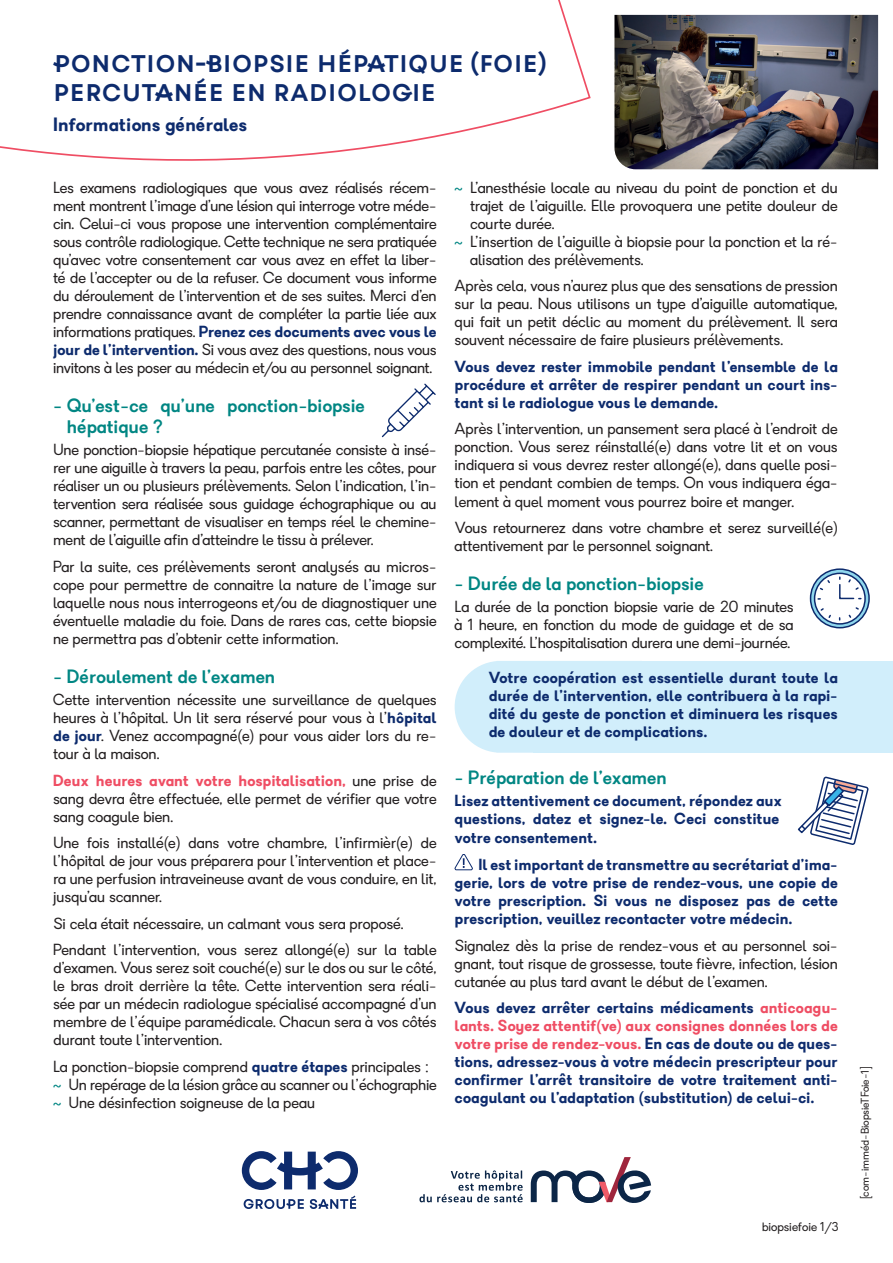
<style>
.page{position:relative;width:893px;height:1263px;background:#fff}
.page>*{position:absolute;margin:0;border:0;box-sizing:border-box;transform-origin:0 0}
.t1{font:700 24px/28.8px "CHC";color:#0d2b6d}
.t2{font:600 18px/21.6px "Granary";color:#008683}
.t3{font:700 18px "Granary";color:#0d2b6d}
.t4{font:15px/18px "Granary";letter-spacing:-.01em;color:#231f20;text-align:justify}
.t5{font:700 15px/18px "Granary";color:#0d2b6d;text-align:justify}
.t6{font:12px "Granary";color:#231f20}
.t7{font:10.5px "Granary";color:#231f20}
.s1{font-weight:700;color:#0d2b6d}
.s2{font-weight:700;color:#ef4d63}
.s3{font-weight:700;color:#008683}
.s4{color:#ef4d63}
</style>
<div class="page">
<div style="left:533px;top:661px;width:360px;height:92px;background:#d1eefb"></div>
<svg style="left:455px;top:661px;width:78px;height:92px;background:#d6f0fb"></svg>
<svg style="left:0;top:0;width:591px;height:161px"></svg>
<svg style="left:455px;top:854px;width:18px;height:16px"></svg>
<svg style="left:810px;top:569px;width:59px;height:59px"></svg>
<div style="left:810px;top:568px;width:60px;height:60px;border:2px solid #0d2b6d;border-radius:50%"></div>
<div style="left:814px;top:573px;width:52px;height:52px;border:2px solid #0d2b6d;border-radius:50%"></div>
<svg style="left:817px;top:576px;width:45px;height:45px"></svg>
<svg style="left:381px;top:383px;width:55px;height:55px"></svg>
<svg style="left:797px;top:776px;width:72px;height:69px"></svg>
<svg style="left:242px;top:1151px;width:116px;height:58px"></svg>
<svg style="left:531px;top:1157px;width:120px;height:46px"></svg>
<svg style="left:419px;top:1170px;width:104px;height:32px"></svg>
<img style="left:614px;top:15px;width:264px;height:154px">
<h1 class="t1" style="left:53px;top:49px;width:495px">PONCTION-BIOPSIE HÉPATIQUE (FOIE)<br>PERCUTANÉE EN RADIOLOGIE</h1>
<p class="t3" style="left:53px;top:113px;width:196px">Informations générales</p>
<p class="t4" style="left:53px;top:179px;width:385px">Les examens radiologiques que vous avez réalisés récem&shy;ment montrent l’image d’une lésion qui interroge votre méde&shy;cin. Celui-ci vous propose une intervention complémentaire sous contrôle radiologique. Cette technique ne sera pratiquée qu’avec votre consentement car vous avez en effet la liber&shy;té de l’accepter ou de la refuser. Ce document vous informe du déroulement de l’intervention et de ses suites. Merci d’en prendre connaissance avant de compléter la partie liée aux informations pratiques. <span class="s1">Prenez ces documents avec vous le jour de l’intervention.</span> Si vous avez des questions, nous vous invitons à les poser au médecin et/ou au personnel soignant.</p>
<p class="t2" style="left:67px;top:395px;width:300px;text-indent:-14px">- Qu’est-ce qu’une ponction-biopsie hépatique ?</p>
<p class="t4" style="left:53px;top:441px;width:385px">Une ponction-biopsie hépatique percutanée consiste à insé&shy;rer une aiguille à travers la peau, parfois entre les côtes, pour réaliser un ou plusieurs prélèvements. Selon l’indication, l’in&shy;tervention sera réalisée sous guidage échographique ou au scanner, permettant de visualiser en temps réel le chemine&shy;ment de l’aiguille afin d’atteindre le tissu à prélever.</p>
<p class="t4" style="left:53px;top:558px;width:385px">Par la suite, ces prélèvements seront analysés au micros&shy;cope pour permettre de connaitre la nature de l’image sur laquelle nous nous interrogeons et/ou de diagnostiquer une éventuelle maladie du foie. Dans de rares cas, cette biopsie ne permettra pas d’obtenir cette information.</p>
<p class="t2" style="left:53px;top:666px;width:223px">- Déroulement de l’examen</p>
<p class="t4" style="left:53px;top:691px;width:385px">Cette intervention nécessite une surveillance de quelques heures à l’hôpital. Un lit sera réservé pour vous à l’<span class="s1">hôpital de jour</span>. Venez accompagné(e) pour vous aider lors du re&shy;tour à la maison.</p>
<p class="t4" style="left:53px;top:771px;width:385px"><span class="s2">Deux heures avant votre hospitalisation,</span> une prise de sang devra être effectuée, elle permet de vérifier que votre sang coagule bien.</p>
<p class="t4" style="left:53px;top:834px;width:385px">Une fois installé(e) dans votre chambre, l’infirmièr(e) de l’hôpital de jour vous préparera pour l’intervention et place&shy;ra une perfusion intraveineuse avant de vous conduire, en lit, jusqu’au scanner.</p>
<p class="t4" style="left:53px;top:910px;width:385px;line-height:26.5px">Si cela était nécessaire, un calmant vous sera proposé.<br>Pendant l’intervention, vous serez allongé(e) sur la table</p>
<p class="t4" style="left:53px;top:959px;width:385px">d’examen. Vous serez soit couché(e) sur le dos ou sur le côté, le bras droit derrière la tête. Cette intervention sera réali&shy;sée par un médecin radiologue spécialisé accompagné d’un membre de l’équipe paramédicale. Chacun sera à vos côtés durant toute l’intervention.</p>
<p class="t4" style="left:53px;top:1058px;width:385px;text-align:left">La ponction-biopsie comprend <span class="s1">quatre étapes</span> principales : <span class="s3">~</span> Un repérage de la lésion grâce au scanner ou l’échographie <span class="s3">~</span> Une désinfection soigneuse de la peau</p>
<p class="t4" style="left:455px;top:179px;width:385px"><span class="s3">~</span> L’anesthésie locale au niveau du point de ponction et du</p>
<p class="t4" style="left:470px;top:197px;width:369px">trajet de l’aiguille. Elle provoquera une petite douleur de</p>
<p class="t4" style="left:470px;top:215px;width:86px">courte durée.</p>
<p class="t4" style="left:455px;top:233px;width:385px"><span class="s3">~</span> L’insertion de l’aiguille à biopsie pour la ponction et la ré-</p>
<p class="t4" style="left:470px;top:251px;width:175px">alisation des prélèvements.</p>
<p class="t4" style="left:455px;top:277px;width:385px">Après cela, vous n’aurez plus que des sensations de pression sur la peau. Nous utilisons un type d’aiguille automatique, qui fait un petit déclic au moment du prélèvement. Il sera souvent nécessaire de faire plusieurs prélèvements.</p>
<p class="t5" style="left:455px;top:358px;width:385px">Vous devez rester immobile pendant l’ensemble de la procédure et arrêter de respirer pendant un court ins&shy;tant si le radiologue vous le demande.</p>
<p class="t4" style="left:455px;top:420px;width:385px">Après l’intervention, un pansement sera placé à l’endroit de ponction. Vous serez réinstallé(e) dans votre lit et on vous indiquera si vous devrez rester allongé(e), dans quelle posi&shy;tion et pendant combien de temps. On vous indiquera éga&shy;lement à quel moment vous pourrez boire et manger.</p>
<p class="t4" style="left:455px;top:519px;width:385px">Vous retournerez dans votre chambre et serez surveillé(e) attentivement par le personnel soignant.</p>
<p class="t2" style="left:455px;top:573px;width:250px">- Durée de la ponction-biopsie</p>
<p class="t4" style="left:455px;top:598px;width:340px">La durée de la ponction biopsie varie de 20 minutes à 1 heure, en fonction du mode de guidage et de sa complexité. L’hospitalisation durera une demi-journée.</p>
<p class="t5" style="left:489px;top:669px;width:351px">Votre coopération est essentielle durant toute la durée de l’intervention, elle contribuera à la rapi&shy;dité du geste de ponction et diminuera les risques de douleur et de complications.</p>
<p class="t2" style="left:455px;top:767px;width:213px">- Préparation de l’examen</p>
<p class="t5" style="left:455px;top:792px;width:329px;text-align:left">Lisez attentivement ce document, répondez aux questions, datez et signez-le. Ceci constitue votre consentement.</p>
<p class="t5" style="left:455px;top:856px;width:385px;text-indent:24px">Il est important de transmettre au secrétariat d’ima&shy;gerie, lors de votre prise de rendez-vous, une copie de votre prescription. Si vous ne disposez pas de cette prescription, veuillez recontacter votre médecin.</p>
<p class="t4" style="left:455px;top:937px;width:385px;text-align:left">Signalez dès la prise de rendez-vous et au personnel soi&shy;gnant, tout risque de grossesse, toute fièvre, infection, lésion cutanée au plus tard avant le début de l’examen.</p>
<p class="t5" style="left:455px;top:999px;width:385px">Vous devez arrêter certains médicaments <span class="s4">anticoagu&shy;lants. Soyez attentif(ve) aux consignes données lors de votre prise de rendez-vous.</span> En cas de doute ou de ques&shy;tions, adressez-vous à votre médecin prescripteur pour confirmer l’arrêt transitoire de votre traitement anti&shy;coagulant ou l’adaptation (substitution) de celui-ci.</p>
<p class="t6" style="left:762px;top:1218px;width:79px">biopsiefoie 1/3</p>
<p class="t7" style="left:858px;top:1199px;width:134px;rotate:-90deg">[com-imméd-BiopsieTFoie-1]</p>
</div>
